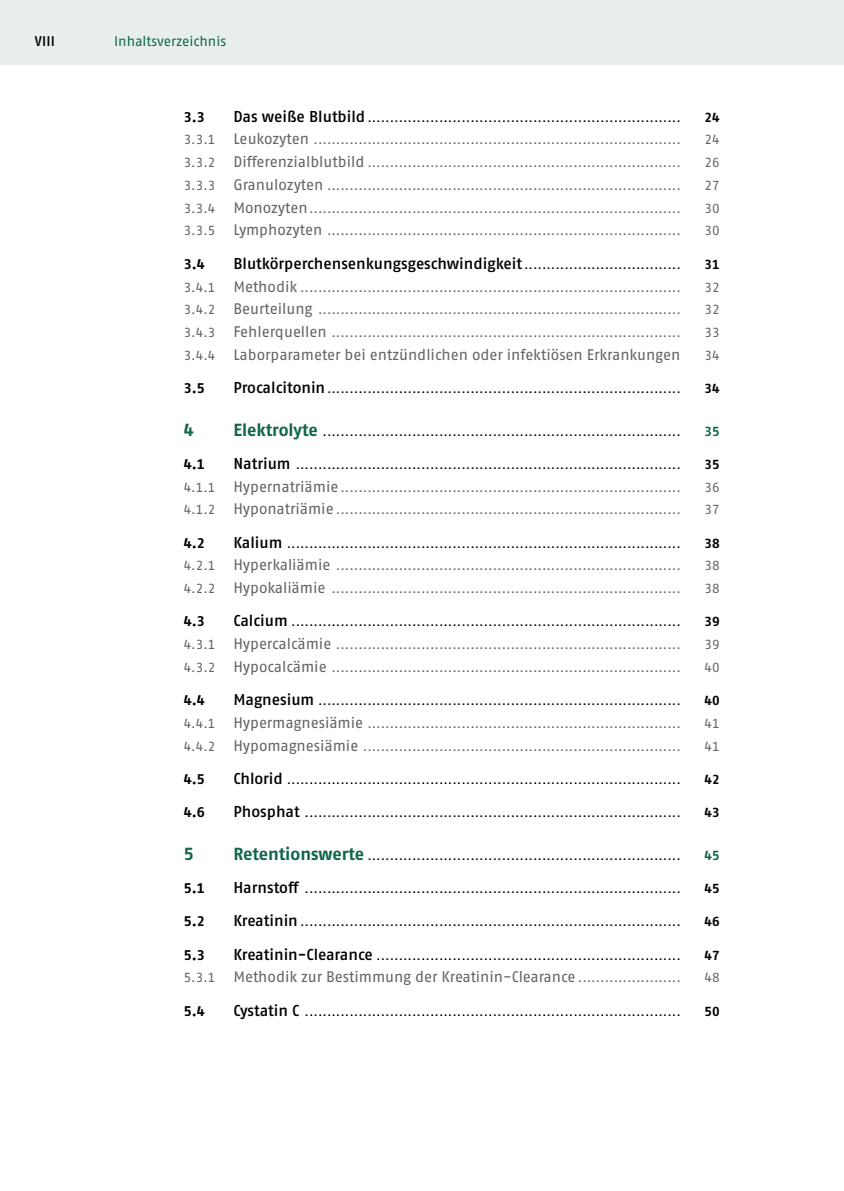
<style>
.page{position:relative;width:844px;height:1191px;background:#fff}
.page>*{position:absolute;margin:0;border:0;box-sizing:border-box;transform-origin:0 0}
.t1{font:700 17.5px "Fago Pro";color:#12664d}
.t2{font:600 15.75px "Fago Pro";letter-spacing:-.005em;color:#000}
.t3{font:15.4px "Fago Pro";letter-spacing:-.005em;color:#646363}
.t4{font:700 14px "Fago Pro";color:#000}
.t5{font:14px "Fago Pro";color:#12664d}
.t6{font:600 14px "Fago Pro";color:#000}
.t7{font:13.12px "Fago Pro";color:#646363}
.t8{font:13.12px "Fago Pro";color:#000}
.t9{font:700 13.12px "Fago Pro";color:#000}
.t10{font:700 13.12px "Fago Pro";color:#12664d}
.s1{font-weight:600;font-size:15.75px}
.s2{font-size:15.4px}
.s3{font-weight:400;font-size:13.12px}
.s4{font-size:13.12px}
.s5{font-weight:700;font-size:17.5px;color:#12664d}
</style>
<div class="page">
<div style="left:114px;top:0;width:729px;height:64px;background:#e7eeeb"></div>
<div style="left:0;top:0;width:114px;height:64px;background:#e7eeeb"></div>
<p class="t6" style="left:35px;top:32px;width:22px">VIII</p>
<p class="t5" style="left:114px;top:32px;width:113px">Inhaltsverzeichnis</p>
<p class="t4" style="left:184px;top:108px;width:23px">3.3</p>
<p class="t8" style="left:233px;top:109px;width:449px"><span class="s1">Das weiße Blutbild</span> ......................................................................</p>
<p class="t9" style="left:704px;top:109px;width:17px">24</p>
<p class="t7" style="left:184px;top:132px;width:498px">3.3.1 <span class="s2">Leukozyten</span> ..................................................................................</p>
<p class="t7" style="left:704px;top:132px;width:17px">24</p>
<p class="t7" style="left:184px;top:155px;width:498px">3.3.2 <span class="s2">Differenzialblutbild</span> ......................................................................</p>
<p class="t7" style="left:704px;top:155px;width:17px">26</p>
<p class="t7" style="left:184px;top:177px;width:498px">3.3.3 <span class="s2">Granulozyten</span> ...............................................................................</p>
<p class="t7" style="left:704px;top:177px;width:17px">27</p>
<p class="t7" style="left:184px;top:200px;width:498px">3.3.4 <span class="s2">Monozyten</span>...................................................................................</p>
<p class="t7" style="left:704px;top:200px;width:17px">30</p>
<p class="t7" style="left:184px;top:223px;width:498px">3.3.5 <span class="s2">Lymphozyten</span> ...............................................................................</p>
<p class="t7" style="left:704px;top:223px;width:17px">30</p>
<p class="t4" style="left:184px;top:255px;width:23px">3.4</p>
<p class="t2" style="left:233px;top:254px;width:449px">Blutkörperchensenkungsgeschwindigkeit<span class="s3">...................................</span></p>
<p class="t9" style="left:704px;top:256px;width:17px">31</p>
<p class="t7" style="left:184px;top:279px;width:498px">3.4.1 <span class="s2">Methodik</span> .....................................................................................</p>
<p class="t7" style="left:704px;top:279px;width:17px">32</p>
<p class="t7" style="left:184px;top:302px;width:498px">3.4.2 <span class="s2">Beurteilung</span> .................................................................................</p>
<p class="t7" style="left:704px;top:302px;width:17px">32</p>
<p class="t7" style="left:184px;top:324px;width:498px">3.4.3 <span class="s2">Fehlerquellen</span> ..............................................................................</p>
<p class="t7" style="left:704px;top:324px;width:17px">33</p>
<p class="t3" style="left:184px;top:345px;width:498px"><span class="s4">3.4.4</span> Laborparameter bei entzündlichen oder infektiösen Erkrankungen</p>
<p class="t7" style="left:704px;top:347px;width:17px">34</p>
<p class="t4" style="left:184px;top:380px;width:23px">3.5</p>
<p class="t8" style="left:233px;top:380px;width:449px"><span class="s1">Procalcitonin</span>...............................................................................</p>
<p class="t9" style="left:704px;top:380px;width:17px">34</p>
<p class="t1" style="left:184px;top:419px;width:12px">4</p>
<p class="t8" style="left:233px;top:423px;width:449px"><span class="s5">Elektrolyte</span> ................................................................................</p>
<p class="t10" style="left:704px;top:423px;width:17px">35</p>
<p class="t4" style="left:184px;top:455px;width:23px">4.1</p>
<p class="t8" style="left:233px;top:456px;width:449px"><span class="s1">Natrium</span> ......................................................................................</p>
<p class="t9" style="left:704px;top:456px;width:17px">35</p>
<p class="t7" style="left:184px;top:479px;width:498px">4.1.1 <span class="s2">Hypernatriämie</span>............................................................................</p>
<p class="t7" style="left:704px;top:479px;width:17px">36</p>
<p class="t7" style="left:184px;top:502px;width:498px">4.1.2 <span class="s2">Hyponatriämie</span> .............................................................................</p>
<p class="t7" style="left:704px;top:502px;width:17px">37</p>
<p class="t4" style="left:184px;top:534px;width:23px">4.2</p>
<p class="t8" style="left:233px;top:535px;width:449px"><span class="s1">Kalium</span> ........................................................................................</p>
<p class="t9" style="left:704px;top:535px;width:17px">38</p>
<p class="t7" style="left:184px;top:558px;width:498px">4.2.1 <span class="s2">Hyperkaliämie</span> .............................................................................</p>
<p class="t7" style="left:704px;top:558px;width:17px">38</p>
<p class="t7" style="left:184px;top:580px;width:498px">4.2.2 <span class="s2">Hypokaliämie</span> ..............................................................................</p>
<p class="t7" style="left:704px;top:580px;width:17px">38</p>
<p class="t4" style="left:184px;top:613px;width:23px">4.3</p>
<p class="t8" style="left:233px;top:614px;width:449px"><span class="s1">Calcium</span> .......................................................................................</p>
<p class="t9" style="left:704px;top:614px;width:17px">39</p>
<p class="t7" style="left:184px;top:636px;width:498px">4.3.1 <span class="s2">Hypercalcämie</span> .............................................................................</p>
<p class="t7" style="left:704px;top:636px;width:17px">39</p>
<p class="t7" style="left:184px;top:659px;width:498px">4.3.2 <span class="s2">Hypocalcämie</span> ..............................................................................</p>
<p class="t7" style="left:704px;top:659px;width:17px">40</p>
<p class="t4" style="left:184px;top:692px;width:23px">4.4</p>
<p class="t8" style="left:233px;top:692px;width:449px"><span class="s1">Magnesium</span> .................................................................................</p>
<p class="t9" style="left:704px;top:692px;width:17px">40</p>
<p class="t7" style="left:184px;top:715px;width:498px">4.4.1 <span class="s2">Hypermagnesiämie</span> ......................................................................</p>
<p class="t7" style="left:704px;top:715px;width:17px">41</p>
<p class="t7" style="left:184px;top:738px;width:498px">4.4.2 <span class="s2">Hypomagnesiämie</span> .......................................................................</p>
<p class="t7" style="left:704px;top:738px;width:17px">41</p>
<p class="t4" style="left:184px;top:770px;width:23px">4.5</p>
<p class="t8" style="left:233px;top:771px;width:449px"><span class="s1">Chlorid</span> ........................................................................................</p>
<p class="t9" style="left:704px;top:771px;width:17px">42</p>
<p class="t4" style="left:184px;top:804px;width:23px">4.6</p>
<p class="t8" style="left:233px;top:804px;width:449px"><span class="s1">Phosphat</span> ....................................................................................</p>
<p class="t9" style="left:704px;top:804px;width:17px">43</p>
<p class="t1" style="left:184px;top:843px;width:12px">5</p>
<p class="t8" style="left:233px;top:847px;width:449px"><span class="s5">Retentionswerte</span> ......................................................................</p>
<p class="t10" style="left:704px;top:847px;width:17px">45</p>
<p class="t4" style="left:184px;top:879px;width:23px">5.1</p>
<p class="t8" style="left:233px;top:880px;width:449px"><span class="s1">Harnstoff</span> ....................................................................................</p>
<p class="t9" style="left:704px;top:880px;width:17px">45</p>
<p class="t4" style="left:184px;top:913px;width:23px">5.2</p>
<p class="t8" style="left:233px;top:914px;width:449px"><span class="s1">Kreatinin</span> .....................................................................................</p>
<p class="t9" style="left:704px;top:914px;width:17px">46</p>
<p class="t4" style="left:184px;top:946px;width:23px">5.3</p>
<p class="t8" style="left:233px;top:947px;width:449px"><span class="s1">Kreatinin-Clearance</span> ....................................................................</p>
<p class="t9" style="left:704px;top:947px;width:17px">47</p>
<p class="t3" style="left:184px;top:967px;width:498px"><span class="s4">5.3.1</span> Methodik zur Bestimmung der Kreatinin-Clearance <span class="s4">.......................</span></p>
<p class="t7" style="left:704px;top:970px;width:17px">48</p>
<p class="t4" style="left:184px;top:1002px;width:23px">5.4</p>
<p class="t8" style="left:233px;top:1003px;width:449px"><span class="s1">Cystatin C</span> ....................................................................................</p>
<p class="t9" style="left:704px;top:1003px;width:17px">50</p>
</div>
